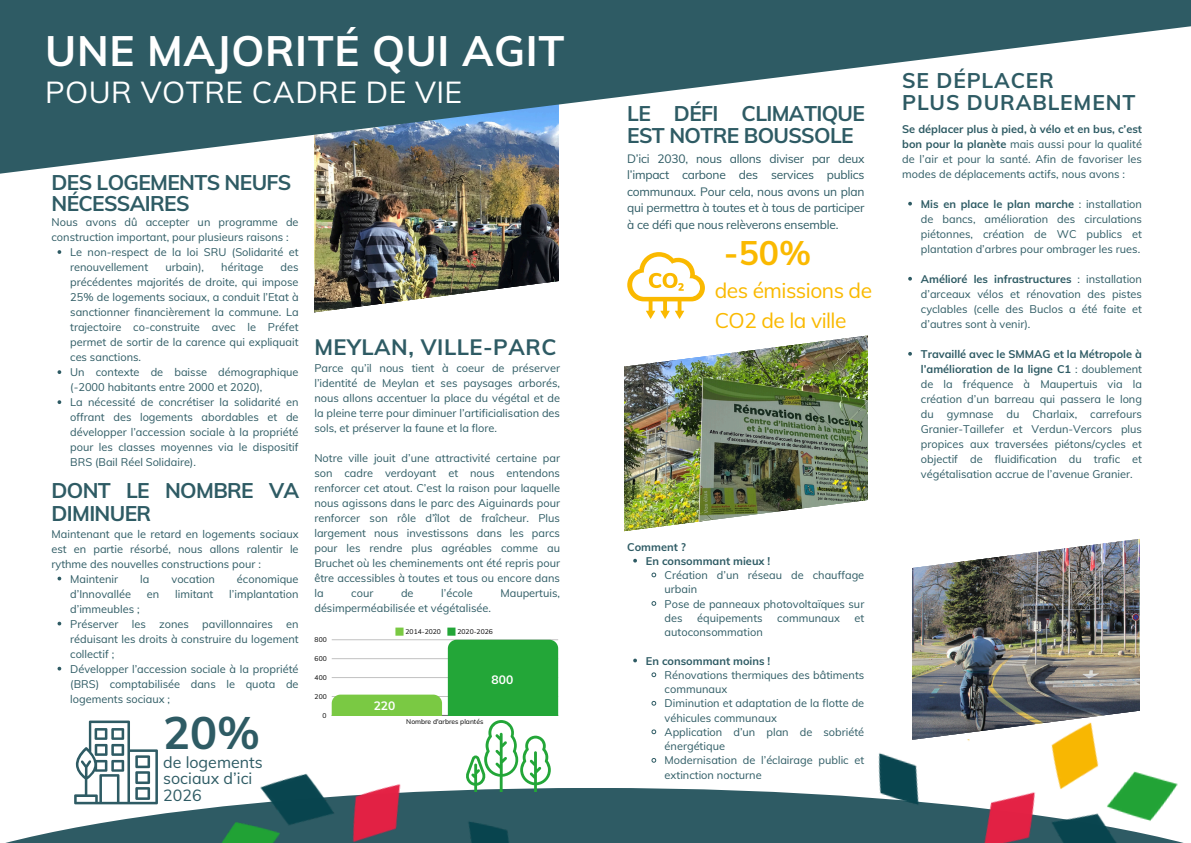
<style>
.page{position:relative;width:1191px;height:843px;background:#fff}
.page>*{position:absolute;margin:0;border:0;box-sizing:border-box;transform-origin:0 0}
.t1{font:45px "RTL Bayan Bold";color:#2e5b64}
.t2{font:42px "RTL Bayan Bold";letter-spacing:.015em;color:#fff}
.t3{font:33.6px "RTL Bayan Bold";color:#fab900}
.t4{font:30px "RTL Bayan Regular";letter-spacing:.015em;color:#fff}
.t5{font:22px "RTL Bayan Bold";letter-spacing:.02em;color:#2e5b64}
.t6{font:21px/22.5px "RTL Bayan Bold";letter-spacing:-.03em;color:#2e5b64}
.t7{font:21px/29.2px "RTL Bayan Regular";letter-spacing:-.025em;color:#fab900}
.t8{font:21px/22.5px "RTL Bayan Bold";letter-spacing:.04em;color:#2e5b64}
.t9{font:16px/16.5px "RTL Bayan Regular";color:#2e5b64}
.t10{font:12px/16.5px "RTL Bayan Regular";letter-spacing:-.02em;color:#2e5b64;text-align:justify}
.t11{font:12px "RTL Bayan Bold";color:#fff}
.t12{font:11px/15px "RTL Bayan Regular";color:#2e5b64;text-align:justify}
.t13{font:11px "RTL Bayan Bold";color:#2e5b64}
.t14{font:6.8px "RTL Bayan Regular";color:#000}
.s1{font-family:"RTL Bayan Bold"}
</style>
<div class="page">
<img style="left:912px;top:570px;width:226px;height:101px">
<svg style="left:9px;top:788px;width:844px;height:54px;fill:#2e5b64"></svg>
<img style="left:200px;top:773px;width:330px;height:69px">
<svg style="left:74px;top:720px;width:84px;height:84px"></svg>
<img style="left:314px;top:193px;width:244px;height:86px">
<img style="left:314px;top:279px;width:245px;height:34px">
<img style="left:912px;top:538px;width:228px;height:32px">
<img style="left:853px;top:671px;width:327px;height:171px">
<img style="left:624px;top:367px;width:243px;height:132px">
<div style="left:395px;top:627px;width:8px;height:8px;background:#7ac943"></div>
<div style="left:447px;top:627px;width:8px;height:8px;background:#23a638"></div>
<hr style="left:332px;top:715px;width:226px;height:1px;background:#7ac943">
<hr style="left:332px;top:696px;width:226px;height:1px;background:#000;opacity:.25">
<hr style="left:332px;top:677px;width:226px;height:1px;background:#c5c5c5">
<hr style="left:332px;top:658px;width:226px;height:1px;background:#cbcbcb">
<hr style="left:332px;top:639px;width:226px;height:1px;background:#d0d0d0">
<div style="left:332px;top:694px;width:110px;height:21px;background:#7ac943"></div>
<svg style="left:448px;top:639px;width:110px;height:152px"></svg>
<svg style="left:624px;top:252px;width:244px;height:115px"></svg>
<img style="left:624px;top:499px;width:244px;height:78px">
<svg style="left:651px;top:601px;width:5px;height:5px"></svg>
<svg style="left:633px;top:658px;width:4px;height:4px"></svg>
<svg style="left:651px;top:672px;width:5px;height:5px"></svg>
<svg style="left:651px;top:701px;width:5px;height:4px"></svg>
<svg style="left:651px;top:729px;width:5px;height:5px"></svg>
<svg style="left:651px;top:758px;width:5px;height:4px"></svg>
<svg style="left:0;top:0;width:1190px;height:193px;fill:#2e5b64"></svg>
<svg style="left:57px;top:576px;width:4px;height:4px"></svg>
<svg style="left:57px;top:621px;width:4px;height:4px"></svg>
<svg style="left:57px;top:666px;width:4px;height:4px"></svg>
<svg style="left:57px;top:250px;width:4px;height:4px"></svg>
<svg style="left:57px;top:370px;width:4px;height:4px"></svg>
<svg style="left:57px;top:400px;width:4px;height:4px"></svg>
<h3 class="t2" style="left:45px;top:24px;width:520px">UNE MAJORITÉ QUI AGIT</h3>
<h3 class="t4" style="left:45px;top:73px;width:418px">POUR VOTRE CADRE DE VIE</h3>
<p class="t6" style="left:51px;top:172px;width:241px;line-height:21px">DES LOGEMENTS NEUFS<br>NÉCESSAIRES</p>
<p class="t12" style="left:51px;top:214px;width:248px">Nous avons dû accepter un programme de construction important, pour plusieurs raisons :</p>
<p class="t12" style="left:70px;top:244px;width:230px">Le non-respect de la loi SRU (Solidarité et renouvellement</p>
<p class="t12" style="left:165px;top:259px;width:40px">urbain),</p>
<p class="t12" style="left:221px;top:259px;width:44px">héritage</p>
<p class="t12" style="left:70px;top:259px;width:230px;text-indent:210px">des précédentes majorités de droite, qui impose 25% de logements sociaux, a conduit l’Etat à sanctionner financièrement la commune. La trajectoire co-construite avec le Préfet permet de sortir de la carence qui expliquait ces sanctions.</p>
<p class="t12" style="left:70px;top:364px;width:230px">Un contexte de baisse démographique (-2000 habitants entre 2000 et 2020),</p>
<p class="t12" style="left:70px;top:394px;width:230px">La nécessité de concrétiser la solidarité en offrant des logements abordables et de développer l’accession sociale à la propriété pour les classes moyennes via le dispositif BRS (Bail Réel Solidaire).</p>
<p class="t6" style="left:51px;top:479px;width:249px">DONT LE NOMBRE VA<br>DIMINUER</p>
<p class="t12" style="left:51px;top:526px;width:248px">Maintenant que le retard en logements sociaux est en partie résorbé, nous allons ralentir le rythme des nouvelles constructions pour :</p>
<p class="t12" style="left:70px;top:571px;width:49px">Maintenir</p>
<p class="t12" style="left:140px;top:571px;width:11px">la</p>
<p class="t12" style="left:171px;top:571px;width:45px">vocation</p>
<p class="t12" style="left:237px;top:571px;width:63px">économique</p>
<p class="t12" style="left:70px;top:586px;width:62px">d’Innovallée</p>
<p class="t12" style="left:147px;top:586px;width:14px">en</p>
<p class="t12" style="left:175px;top:586px;width:40px">limitant</p>
<p class="t12" style="left:229px;top:586px;width:71px">l’implantation</p>
<p class="t12" style="left:70px;top:601px;width:71px">d’immeubles ;</p>
<p class="t12" style="left:70px;top:616px;width:230px">Préserver les zones pavillonnaires en réduisant les droits à construire du logement collectif ;</p>
<h6 class="t12" style="left:70px;top:661px;width:230px">Développer l’accession sociale à la propriété (BRS) comptabilisée dans le quota de logements sociaux ;</h6>
<p class="t1" style="left:163px;top:703px;width:98px">20%</p>
<p class="t9" style="left:163px;top:753px;width:101px">de logements sociaux d’ici<br>2026</p>
<p class="t5" style="left:314px;top:333px;width:243px">MEYLAN, VILLE-PARC</p>
<h3 class="t12" style="left:314px;top:360px;width:247px">Parce qu’il nous tient à coeur de préserver l’identité de Meylan et ses paysages arborés, nous allons accentuer la place du végétal et de la pleine terre pour diminuer l’artificialisation des sols, et préserver la faune et la flore.</h3>
<p class="t12" style="left:314px;top:450px;width:247px">Notre ville jouit d’une attractivité certaine par son cadre verdoyant et nous entendons renforcer cet atout. C’est la raison pour laquelle nous agissons dans le parc des Aiguinards pour renforcer son rôle d’îlot de fraîcheur. Plus largement nous investissons dans les parcs pour les rendre plus agréables comme au Bruchet où les cheminements ont été repris pour être accessibles à toutes et tous ou encore dans la</p>
<p class="t12" style="left:351px;top:585px;width:24px">cour</p>
<p class="t12" style="left:401px;top:585px;width:14px">de</p>
<p class="t12" style="left:441px;top:585px;width:33px">l’école</p>
<p class="t12" style="left:500px;top:585px;width:61px">Maupertuis,</p>
<p class="t12" style="left:314px;top:600px;width:178px">désimperméabilisée et végétalisée.</p>
<p class="t14" style="left:405px;top:627px;width:37px">2014-2020</p>
<p class="t14" style="left:457px;top:627px;width:37px">2020-2026</p>
<p class="t14" style="left:314px;top:635px;width:14px">800</p>
<p class="t14" style="left:314px;top:654px;width:14px">600</p>
<p class="t14" style="left:314px;top:672px;width:14px">400</p>
<p class="t14" style="left:314px;top:691px;width:14px">200</p>
<p class="t14" style="left:322px;top:710px;width:6px">0</p>
<p class="t11" style="left:373px;top:697px;width:23px">220</p>
<h1 class="t11" style="left:491px;top:671px;width:23px">800</h1>
<p class="t14" style="left:406px;top:717px;width:79px">Nombre d'arbres plantés</p>
<p class="t6" style="left:627px;top:102px;width:239px">LE DÉFI CLIMATIQUE<br>EST NOTRE BOUSSOLE</p>
<p class="t10" style="left:627px;top:150px;width:239px">D’ici 2030, nous allons diviser par deux l’impact carbone des services publics communaux. Pour cela, nous avons un plan qui permettra à toutes et à tous de participer à ce défi que nous relèverons ensemble.</p>
<p class="t3" style="left:724px;top:231px;width:89px">-50%</p>
<p class="t7" style="left:714px;top:276px;width:159px">des émissions de<br>CO2 de la ville</p>
<p class="t13" style="left:627px;top:539px;width:60px">Comment ?</p>
<p class="t13" style="left:646px;top:553px;width:126px">En consommant mieux !</p>
<p class="t12" style="left:664px;top:567px;width:201px;line-height:14.2px">Création d’un réseau de chauffage urbain</p>
<h4 class="t12" style="left:664px;top:596px;width:201px;line-height:14.2px">Pose de panneaux photovoltaïques sur des</h4>
<h4 class="t12" style="left:697px;top:610px;width:67px">équipements</h4>
<h4 class="t12" style="left:777px;top:610px;width:64px">communaux</h4>
<h4 class="t12" style="left:854px;top:610px;width:11px">et</h4>
<h4 class="t12" style="left:664px;top:624px;width:100px">autoconsommation</h4>
<h3 class="t13" style="left:646px;top:653px;width:126px">En consommant moins !</h3>
<p class="t12" style="left:664px;top:667px;width:201px;line-height:14.2px">Rénovations thermiques des bâtiments communaux</p>
<p class="t12" style="left:664px;top:696px;width:201px;line-height:14.2px">Diminution et adaptation de la flotte de véhicules communaux</p>
<p class="t12" style="left:664px;top:724px;width:201px;line-height:14.2px">Application d’un plan de sobriété énergétique</p>
<h3 class="t12" style="left:664px;top:753px;width:201px;line-height:14.2px">Modernisation de l’éclairage public et extinction nocturne</h3>
<p class="t8" style="left:902px;top:68px;width:235px">SE DÉPLACER<br>PLUS DURABLEMENT</p>
<p class="t12" style="left:902px;top:121px;width:241px"><span class="s1">Se déplacer plus à pied, à vélo et en bus, c’est bon pour la planète</span> mais aussi pour la qualité de l’air et pour la santé. Afin de favoriser les modes de déplacements actifs, nous avons :</p>
<p class="t12" style="left:920px;top:196px;width:223px"><span class="s1">Mis en place le plan marche</span> : installation de bancs, amélioration des circulations piétonnes, création de WC publics et plantation d’arbres pour ombrager les rues.</p>
<h6 class="t12" style="left:920px;top:271px;width:223px"><span class="s1">Amélioré les infrastructures</span> : installation d’arceaux vélos et rénovation des pistes cyclables (celle des Buclos a été faite et d’autres sont à venir).</h6>
<h6 class="t12" style="left:920px;top:346px;width:223px"><span class="s1">Travaillé avec le SMMAG et la Métropole à l’amélioration de la ligne C1</span> : doublement de la fréquence à Maupertuis via la création d’un barreau qui passera le long du gymnase du Charlaix, carrefours Granier-Taillefer et Verdun-Vercors plus propices aux traversées piétons/cycles et objectif de fluidification du trafic et végétalisation accrue de l’avenue Granier.</h6>
</div>
